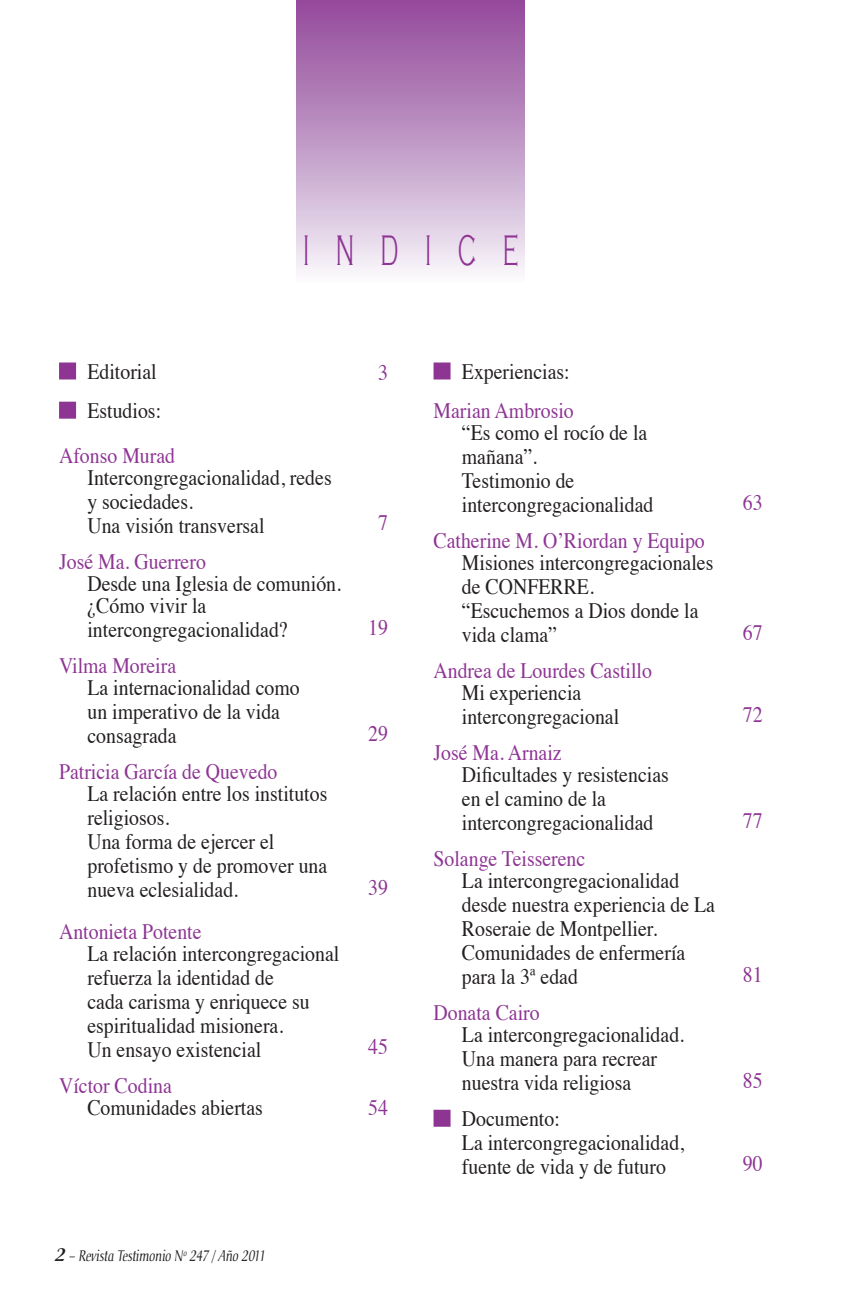
<style>
.page{position:relative;width:850px;height:1303px;background:#fff}
.page>*{position:absolute;margin:0;border:0;box-sizing:border-box;transform-origin:0 0}
.t1{font:300 44px "Copperplate Gothic";letter-spacing:1.2em;color:#8e3594;scale:.5 1}
.t2{font:22px/24px "Times";color:#231f20;scale:.9 1}
.t3{font:22px "Times";color:#8e3594;scale:.9 1}
.t4{font:italic 15px "Christiana";color:#231f20;scale:.8 1}
.s1{font-weight:500;font-size:18px}
</style>
<div class="page">
<div style="left:297px;top:0;width:227px;height:282px;background:linear-gradient(to bottom,#904498,#f5f4f9)"></div>
<div style="left:60px;top:363px;width:15px;height:15px;background:#8e3594"></div>
<div style="left:59px;top:362px;width:17px;height:17px;border:2px solid #8e3594"></div>
<div style="left:60px;top:403px;width:15px;height:15px;background:#8e3594"></div>
<div style="left:59px;top:402px;width:17px;height:17px;border:2px solid #8e3594"></div>
<div style="left:434px;top:363px;width:15px;height:15px;background:#8e3594"></div>
<div style="left:433px;top:362px;width:17px;height:17px;border:2px solid #8e3594"></div>
<div style="left:434px;top:1111px;width:15px;height:15px;background:#8e3594"></div>
<div style="left:433px;top:1110px;width:17px;height:17px;border:2px solid #8e3594"></div>
<h1 class="t1" style="left:303px;top:226px;width:432px">INDICE</h1>
<p class="t2" style="left:87px;top:361px;width:78px">Editorial</p>
<p class="t3" style="left:378px;top:363px;width:12px">3</p>
<p class="t2" style="left:87px;top:401px;width:83px">Estudios:</p>
<p class="t3" style="left:59px;top:446px;width:130px">Afonso Murad</p>
<p class="t2" style="left:87px;top:468px;width:273px">Intercongregacionalidad, redes y sociedades.<br>Una visión transversal</p>
<p class="t3" style="left:378px;top:514px;width:12px">7</p>
<p class="t3" style="left:59px;top:552px;width:165px">José Ma. Guerrero</p>
<p class="t2" style="left:87px;top:574px;width:283px;line-height:23px">Desde una Iglesia de comunión. ¿Cómo vivir la intercongregacionalidad?</p>
<p class="t3" style="left:59px;top:657px;width:132px">Vilma Moreira</p>
<p class="t2" style="left:87px;top:678px;width:237px">La internacionalidad como un imperativo de la vida consagrada</p>
<p class="t3" style="left:59px;top:763px;width:244px">Patricia García de Quevedo</p>
<p class="t2" style="left:87px;top:784px;width:268px">La relación entre los institutos religiosos.<br>Una forma de ejercer el profetismo y de promover una nueva eclesialidad.</p>
<p class="t3" style="left:59px;top:922px;width:160px">Antonieta Potente</p>
<p class="t2" style="left:87px;top:944px;width:281px">La relación intercongregacional refuerza la identidad de<br>cada carisma y enriquece su espiritualidad misionera.<br>Un ensayo existencial</p>
<p class="t3" style="left:368px;top:618px;width:23px">19</p>
<p class="t3" style="left:368px;top:724px;width:23px">29</p>
<p class="t3" style="left:368px;top:878px;width:23px">39</p>
<p class="t3" style="left:368px;top:1038px;width:23px">45</p>
<p class="t3" style="left:59px;top:1076px;width:127px">Víctor Codina</p>
<p class="t2" style="left:87px;top:1098px;width:196px">Comunidades abiertas</p>
<p class="t3" style="left:368px;top:1099px;width:23px">54</p>
<p class="t4" style="left:56px;top:1249px;width:264px"><span class="s1">2</span> – Revista Testimonio N<sup>o</sup> 247 / Año 2011</p>
<p class="t2" style="left:462px;top:361px;width:121px">Experiencias:</p>
<p class="t3" style="left:433px;top:402px;width:157px">Marian Ambrosio</p>
<p class="t2" style="left:462px;top:423px;width:214px">“Es como el rocío de la mañana”.<br>Testimonio de intercongregacionalidad</p>
<p class="t3" style="left:433px;top:532px;width:303px">Catherine M. O’Riordan y Equipo</p>
<p class="t2" style="left:462px;top:553px;width:281px">Misiones intercongregacionales de CONFERRE.<br>“Escuchemos a Dios donde la vida clama”</p>
<p class="t3" style="left:433px;top:662px;width:244px">Andrea de Lourdes Castillo</p>
<p class="t2" style="left:462px;top:683px;width:176px">Mi experiencia intercongregacional</p>
<p class="t3" style="left:433px;top:744px;width:144px">José Ma. Arnaiz</p>
<p class="t2" style="left:462px;top:765px;width:231px">Dificultades y resistencias en el camino de la intercongregacionalidad</p>
<p class="t3" style="left:433px;top:850px;width:170px">Solange Teisserenc</p>
<p class="t2" style="left:462px;top:871px;width:283px">La intercongregacionalidad desde nuestra experiencia de La<br>Roseraie de Montpellier.<br>Comunidades de enfermería para la 3ª edad</p>
<p class="t3" style="left:433px;top:1004px;width:119px">Donata Cairo</p>
<p class="t2" style="left:462px;top:1025px;width:248px">La intercongregacionalidad.<br>Una manera para recrear nuestra vida religiosa</p>
<p class="t2" style="left:462px;top:1109px;width:248px">Documento:<br>La intercongregacionalidad, fuente de vida y de futuro</p>
<p class="t3" style="left:742px;top:493px;width:23px">63</p>
<p class="t3" style="left:742px;top:623px;width:23px">67</p>
<p class="t3" style="left:742px;top:705px;width:23px">72</p>
<p class="t3" style="left:742px;top:811px;width:23px">77</p>
<p class="t3" style="left:742px;top:965px;width:23px">81</p>
<p class="t3" style="left:742px;top:1071px;width:23px">85</p>
<p class="t3" style="left:742px;top:1155px;width:23px">90</p>
</div>
